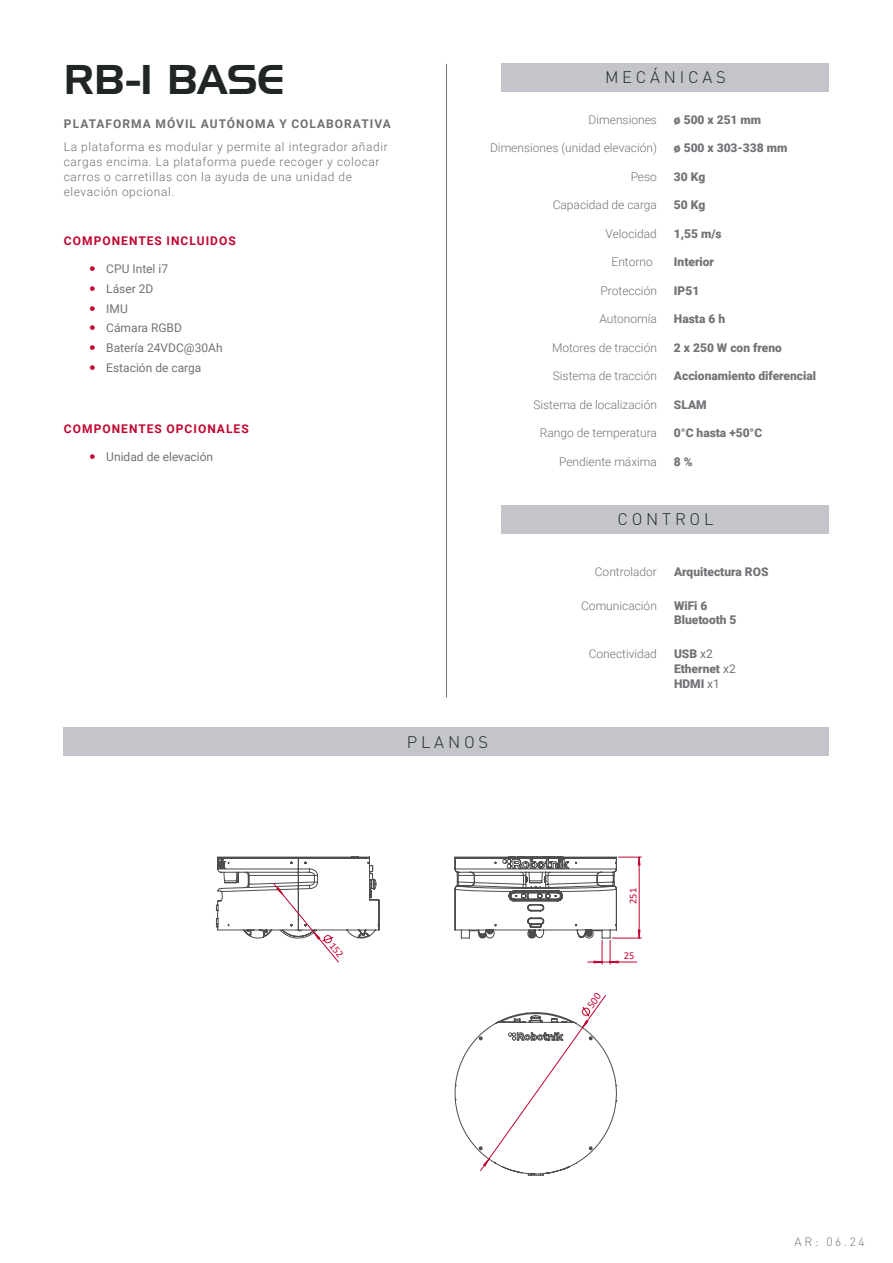
<style>
.page{position:relative;width:893px;height:1263px;background:#fff}
.page>*{position:absolute;margin:0;border:0;box-sizing:border-box;transform-origin:0 0}
.t1{font:40.35px "Handel Gothic BT";color:#202722}
.t2{font:300 16.5px "DIN Pro";letter-spacing:.23em;color:#202722}
.t3{font:300 12px "Roboto";color:#727277}
.t4{font:900 12px/15px "Roboto";color:#727277}
.t5{font:300 12px/15px "Roboto";letter-spacing:.05em;color:#70706e}
.t6{font:12px/20px "Roboto";color:#727277}
.t7{font:700 12px "Roboto";letter-spacing:.085em;color:#c00630}
.t8{font:700 12px "Roboto";letter-spacing:.085em;color:#70706e}
.t9{font:300 12px "DIN Pro";color:#727277}
.t10{font:10.5px "Calibri";color:#c2032f}
.s1{font-weight:400}
</style>
<div class="page">
<div style="left:501px;top:64px;width:328px;height:28px;background:#c3c5ca"></div>
<div style="left:501px;top:505px;width:328px;height:28px;background:#c3c5ca"></div>
<div style="left:64px;top:728px;width:765px;height:28px;background:#c3c5ca"></div>
<hr style="left:446px;top:64px;width:1px;height:633px;background:#727277">
<svg style="left:454px;top:856px;width:187px;height:108px"></svg>
<svg style="left:454px;top:995px;width:163px;height:181px"></svg>
<svg style="left:216px;top:856px;width:164px;height:106px"></svg>
<h1 class="t1" style="left:64px;top:55px;width:223px">RB-1 BASE</h1>
<p class="t8" style="left:64px;top:115px;width:328px">PLATAFORMA MÓVIL AUTÓNOMA Y COLABORATIVA</p>
<p class="t5" style="left:64px;top:139px;width:325px">La plataforma es modular y permite al integrador añadir cargas encima. La plataforma puede recoger y colocar carros o carretillas con la ayuda de una unidad de elevación opcional.</p>
<p class="t7" style="left:64px;top:233px;width:173px">COMPONENTES INCLUIDOS</p>
<p class="t6" style="left:106px;top:258px;width:118px">CPU Intel i7<br>Láser 2D<br>IMU<br>Cámara RGBD<br>Batería 24VDC@30Ah<br>Estación de carga</p>
<p class="t7" style="left:64px;top:421px;width:186px">COMPONENTES OPCIONALES</p>
<p class="t6" style="left:106px;top:446px;width:108px">Unidad de elevación</p>
<h2 class="t2" style="left:605px;top:65px;width:122px">MECÁNICAS</h2>
<p class="t3" style="left:589px;top:111px;width:70px">Dimensiones</p>
<p class="t4" style="left:674px;top:111px;width:89px">ø 500 x 251 mm</p>
<p class="t3" style="left:490px;top:139px;width:168px">Dimensiones (unidad elevación)</p>
<p class="t4" style="left:674px;top:140px;width:115px">ø 500 x 303-338 mm</p>
<p class="t3" style="left:631px;top:168px;width:28px">Peso</p>
<p class="t4" style="left:674px;top:168px;width:33px">30 Kg</p>
<p class="t3" style="left:553px;top:196px;width:106px">Capacidad de carga</p>
<p class="t4" style="left:674px;top:197px;width:33px">50 Kg</p>
<p class="t3" style="left:606px;top:225px;width:53px">Velocidad</p>
<p class="t4" style="left:674px;top:225px;width:49px">1,55 m/s</p>
<p class="t3" style="left:611px;top:253px;width:43px">Entorno</p>
<p class="t4" style="left:674px;top:254px;width:42px">Interior</p>
<p class="t3" style="left:600px;top:282px;width:58px">Protección</p>
<p class="t4" style="left:674px;top:282px;width:27px">IP51</p>
<p class="t3" style="left:599px;top:310px;width:59px">Autonomía</p>
<p class="t4" style="left:674px;top:311px;width:53px">Hasta 6 h</p>
<p class="t3" style="left:552px;top:339px;width:106px">Motores de tracción</p>
<p class="t4" style="left:674px;top:339px;width:109px">2 x 250 W con freno</p>
<p class="t3" style="left:553px;top:367px;width:106px">Sistema de tracción</p>
<p class="t4" style="left:674px;top:368px;width:144px">Accionamiento diferencial</p>
<p class="t3" style="left:533px;top:396px;width:125px">Sistema de localización</p>
<p class="t4" style="left:674px;top:396px;width:34px">SLAM</p>
<p class="t3" style="left:540px;top:424px;width:119px">Rango de temperatura</p>
<p class="t4" style="left:674px;top:425px;width:90px">0°C hasta +50°C</p>
<p class="t3" style="left:559px;top:453px;width:99px">Pendiente máxima</p>
<p class="t4" style="left:674px;top:453px;width:20px">8 %</p>
<h2 class="t2" style="left:617px;top:506px;width:97px">CONTROL</h2>
<p class="t3" style="left:595px;top:563px;width:64px">Controlador</p>
<p class="t4" style="left:674px;top:563px;width:96px">Arquitectura ROS</p>
<p class="t3" style="left:581px;top:597px;width:77px">Comunicación</p>
<p class="t4" style="left:674px;top:599px;width:64px;line-height:13.5px">WiFi 6<br>Bluetooth 5</p>
<p class="t3" style="left:589px;top:645px;width:70px">Conectividad</p>
<p class="t4" style="left:674px;top:646px;width:63px">USB <span class="s1">x2<br></span>Ethernet <span class="s1">x2<br></span>HDMI <span class="s1">x1</span></p>
<h2 class="t2" style="left:407px;top:729px;width:83px">PLANOS</h2>
<p class="t10" style="left:626px;top:904px;width:18px;rotate:-90deg">251</p>
<p class="t10" style="left:624px;top:948px;width:12px">25</p>
<p class="t9" style="left:794px;top:1232px;width:72px">AR: 06.24</p>
</div>
